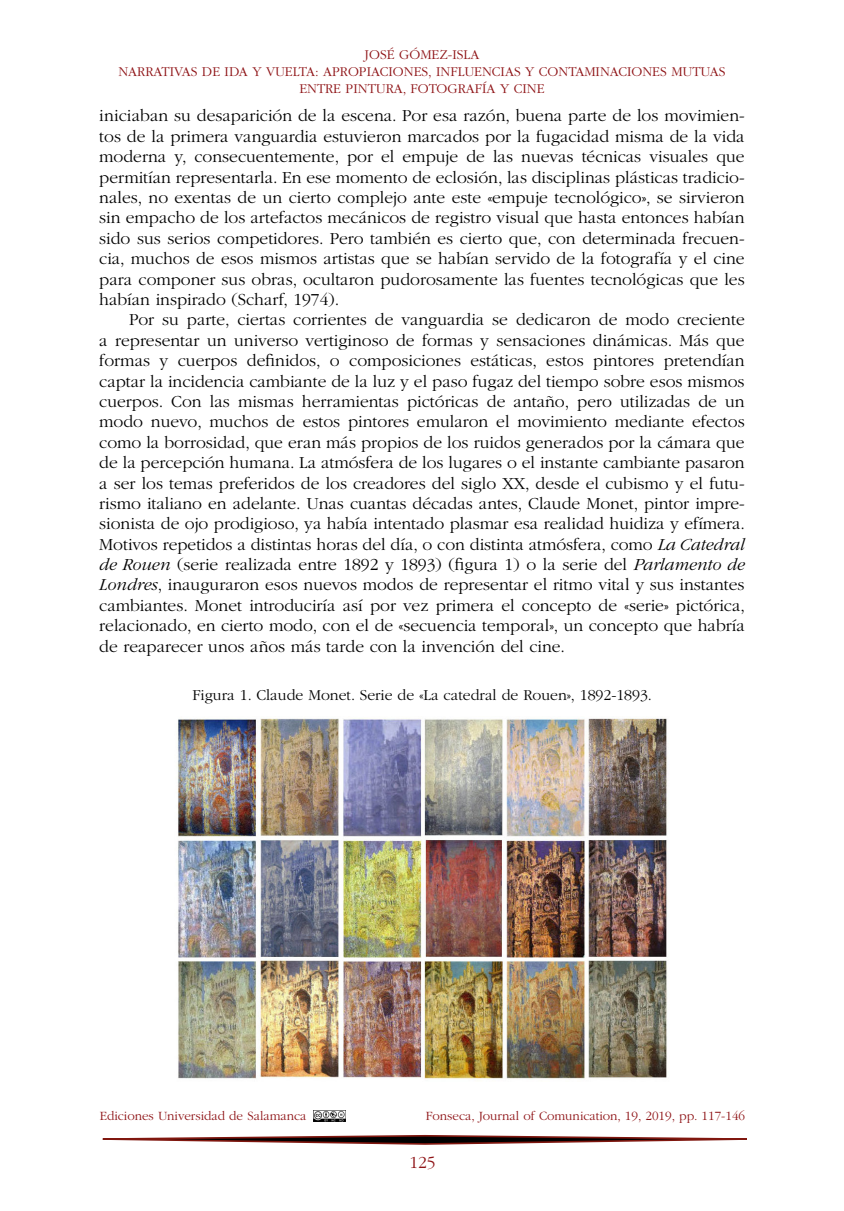
<style>
.page{position:relative;width:844px;height:1211px;background:#fff}
.page>*{position:absolute;margin:0;border:0;box-sizing:border-box;transform-origin:0 0}
.Body{font:300 17.5px/20.3px "ITC Garamond Std";color:#000;text-align:justify}
.t1{font:300 17.5px "ITC Garamond Std";color:#8e1215}
.encabezado{font:300 15.75px "ITC Garamond Std";color:#000}
.t2{font:300 14px/16.6px "ITC Garamond Std";color:#8e1215;text-align:center}
.t3{font:300 13.12px "ITC Garamond Std";color:#8e1215}
.s1{font-style:italic}
</style>
<div class="page">
<svg style="left:102px;top:1135px;width:644px;height:8px"></svg>
<img style="left:313px;top:1110px;width:33px;height:11px">
<img style="left:178px;top:718px;width:489px;height:361px">
<p class="t2" style="left:118px;top:47px;width:608px">JOSÉ GÓMEZ-ISLA<br>NARRATIVAS DE IDA Y VUELTA: APROPIACIONES, INFLUENCIAS Y CONTAMINACIONES MUTUAS<br>ENTRE PINTURA, FOTOGRAFÍA Y CINE</p>
<p class="Body" style="left:99px;top:106px;width:646px">iniciaban su desaparición de la escena. Por esa razón, buena parte de los movimien&shy;tos de la primera vanguardia estuvieron marcados por la fugacidad misma de la vida moderna y, consecuentemente, por el empuje de las nuevas técnicas visuales que permitían representarla. En ese momento de eclosión, las disciplinas plásticas tradicio&shy;nales, no exentas de un cierto complejo ante este «empuje tecnológico», se sirvieron sin empacho de los artefactos mecánicos de registro visual que hasta entonces habían sido sus serios competidores. Pero también es cierto que, con determinada frecuen&shy;cia, muchos de esos mismos artistas que se habían servido de la fotografía y el cine para componer sus obras, ocultaron pudorosamente las fuentes tecnológicas que les habían inspirado (Scharf, 1974).</p>
<p class="Body" style="left:99px;top:310px;width:647px;text-indent:30px">Por su parte, ciertas corrientes de vanguardia se dedicaron de modo creciente a representar un universo vertiginoso de formas y sensaciones dinámicas. Más que formas y cuerpos definidos, o composiciones estáticas, estos pintores pretendían captar la incidencia cambiante de la luz y el paso fugaz del tiempo sobre esos mismos cuerpos. Con las mismas herramientas pictóricas de antaño, pero utilizadas de un modo nuevo, muchos de estos pintores emularon el movimiento mediante efectos como la borrosidad, que eran más propios de los ruidos generados por la cámara que de la percepción humana. La atmósfera de los lugares o el instante cambiante pasaron a ser los temas preferidos de los creadores del siglo XX, desde el cubismo y el futu&shy;rismo italiano en adelante. Unas cuantas décadas antes, Claude Monet, pintor impre&shy;sionista de ojo prodigioso, ya había intentado plasmar esa realidad huidiza y efímera.<br>Motivos repetidos a distintas horas del día, o con distinta atmósfera, como <span class="s1">La Catedral de Rouen</span> (serie realizada entre 1892 y 1893) (figura 1) o la serie del <span class="s1">Parlamento de Londres</span>, inauguraron esos nuevos modos de representar el ritmo vital y sus instantes cambiantes. Monet introduciría así por vez primera el concepto de «serie» pictórica, relacionado, en cierto modo, con el de «secuencia temporal», un concepto que habría de reaparecer unos años más tarde con la invención del cine.</p>
<p class="encabezado" style="left:192px;top:686px;width:461px">Figura 1. Claude Monet. Serie de «La catedral de Rouen», 1892-1893.</p>
<p class="t3" style="left:100px;top:1108px;width:208px">Ediciones Universidad de Salamanca</p>
<p class="t3" style="left:425px;top:1108px;width:321px">Fonseca, Journal of Comunication, 19, 2019, pp. 117-146</p>
<p class="t1" style="left:409px;top:1152px;width:28px">125</p>
</div>
